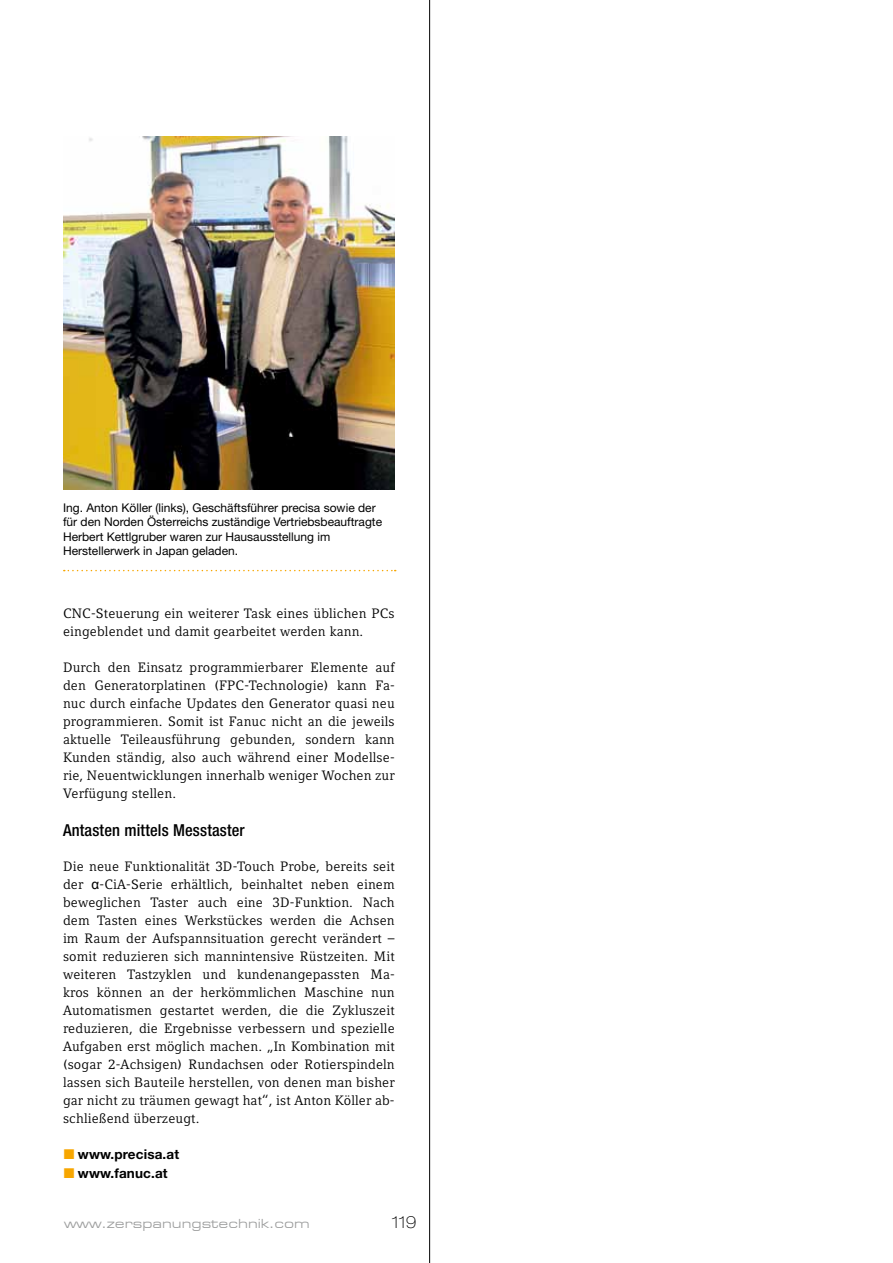
<style>
.page{position:relative;width:893px;height:1263px;background:#fff}
.page>*{position:absolute;margin:0;border:0;box-sizing:border-box;transform-origin:0 0}
.t1{font:500 condensed 16.5px "Helvetica Neue";letter-spacing:.01em;color:#000}
.t2{font:100 expanded 16.5px "Helvetica Neue";color:#000}
.t3{font:13.5px/18px "Compatil Letter LT Pro";letter-spacing:.01em;color:#000;text-align:justify}
.t4{font:13.5px "Eurostile Extended Roman DTC";color:#9c9d9d}
.t5{font:700 13.5px/18px "Helvetica Neue";letter-spacing:.01em;color:#000}
.t6{font:12px/14.4px "Helvetica Neue";color:#000}
.s1{font-family:"Arial"}
</style>
<div class="page">
<hr style="left:429px;top:0;width:1px;height:1263px;background:#000">
<img style="left:63px;top:136px;width:331px;height:353px">
<svg style="left:64px;top:570px;width:332px;height:1px"></svg>
<p class="t6" style="left:63px;top:500px;width:321px">Ing. Anton Köller (links), Geschäftsführer precisa sowie der für den Norden Österreichs zuständige Vertriebsbeauftragte Herbert Kettlgruber waren zur Hausausstellung im Herstellerwerk in Japan geladen.</p>
<p class="t3" style="left:63px;top:604px;width:333px">CNC-Steuerung ein weiterer Task eines üblichen PCs eingeblendet und damit gearbeitet werden kann.</p>
<p class="t3" style="left:63px;top:658px;width:333px">Durch den Einsatz programmierbarer Elemente auf den Generatorplatinen (FPC-Technologie) kann Fa&shy;nuc durch einfache Updates den Generator quasi neu programmieren. Somit ist Fanuc nicht an die jeweils aktuelle Teileausführung gebunden, sondern kann Kunden ständig, also auch während einer Modellse&shy;rie, Neuentwicklungen innerhalb weniger Wochen zur Verfügung stellen.</p>
<p class="t1" style="left:63px;top:820px;width:183px">Antasten mittels Messtaster</p>
<p class="t3" style="left:63px;top:857px;width:333px">Die neue Funktionalität 3D-Touch Probe, bereits seit der <span class="s1">α</span>-CiA-Serie erhältlich, beinhaltet neben einem beweglichen Taster auch eine 3D-Funktion. Nach dem Tasten eines Werkstückes werden die Achsen im Raum der Aufspannsituation gerecht verändert – somit reduzieren sich mannintensive Rüstzeiten. Mit weiteren Tastzyklen und kundenangepassten Ma&shy;kros können an der herkömmlichen Maschine nun Automatismen gestartet werden, die die Zykluszeit reduzieren, die Ergebnisse verbessern und spezielle Aufgaben erst möglich machen. „In Kombination mit (sogar 2-Achsigen) Rundachsen oder Rotierspindeln lassen sich Bauteile herstellen, von denen man bisher gar nicht zu träumen gewagt hat“, ist Anton Köller ab&shy;schließend überzeugt.</p>
<p class="t5" style="left:78px;top:1145px;width:103px">www.precisa.at www.fanuc.at</p>
<p class="t4" style="left:64px;top:1216px;width:247px">www.zerspanungstechnik.com</p>
<p class="t2" style="left:392px;top:1212px;width:26px">119</p>
</div>
